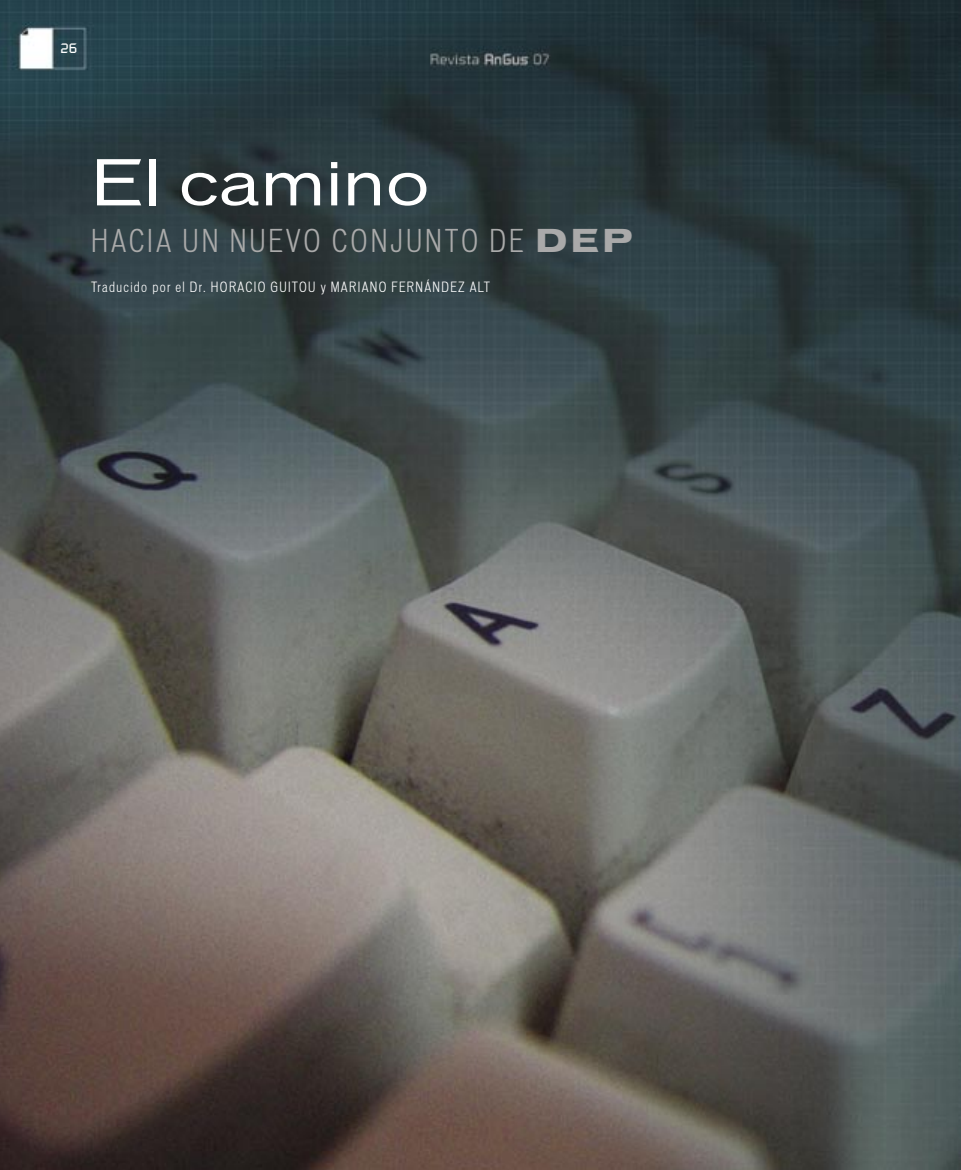
<style>
.page{position:relative;width:961px;height:1170px;background:#fff}
.page>*{position:absolute;margin:0;border:0;box-sizing:border-box;transform-origin:0 0}
.t1{font:expanded 60px "Vonnes";color:#fff}
.t2{font:100 condensed 30px "Vonnes";letter-spacing:.1em;color:#aaa}
.t3{font:100 condensed 13.5px "Vonnes";letter-spacing:.1em;color:#fff}
.t4{font:13.5px "Russell Square";color:#fff}
.s1{font-weight:700;font-stretch:expanded}
</style>
<div class="page">
<img style="left:0;top:0;width:961px;height:1169px">
<p class="t4" style="left:61px;top:40px;width:18px">26</p>
<p class="t1" style="left:91px;top:146px;width:340px">El camino</p>
<p class="t2" style="left:91px;top:224px;width:543px">HACIA UN NUEVO CONJUNTO DE <span class="s1">DEP</span></p>
<p class="t3" style="left:91px;top:279px;width:401px">Traducido por el Dr. HORACIO GUITOU y MARIANO FERNÁNDEZ ALT</p>
</div>
